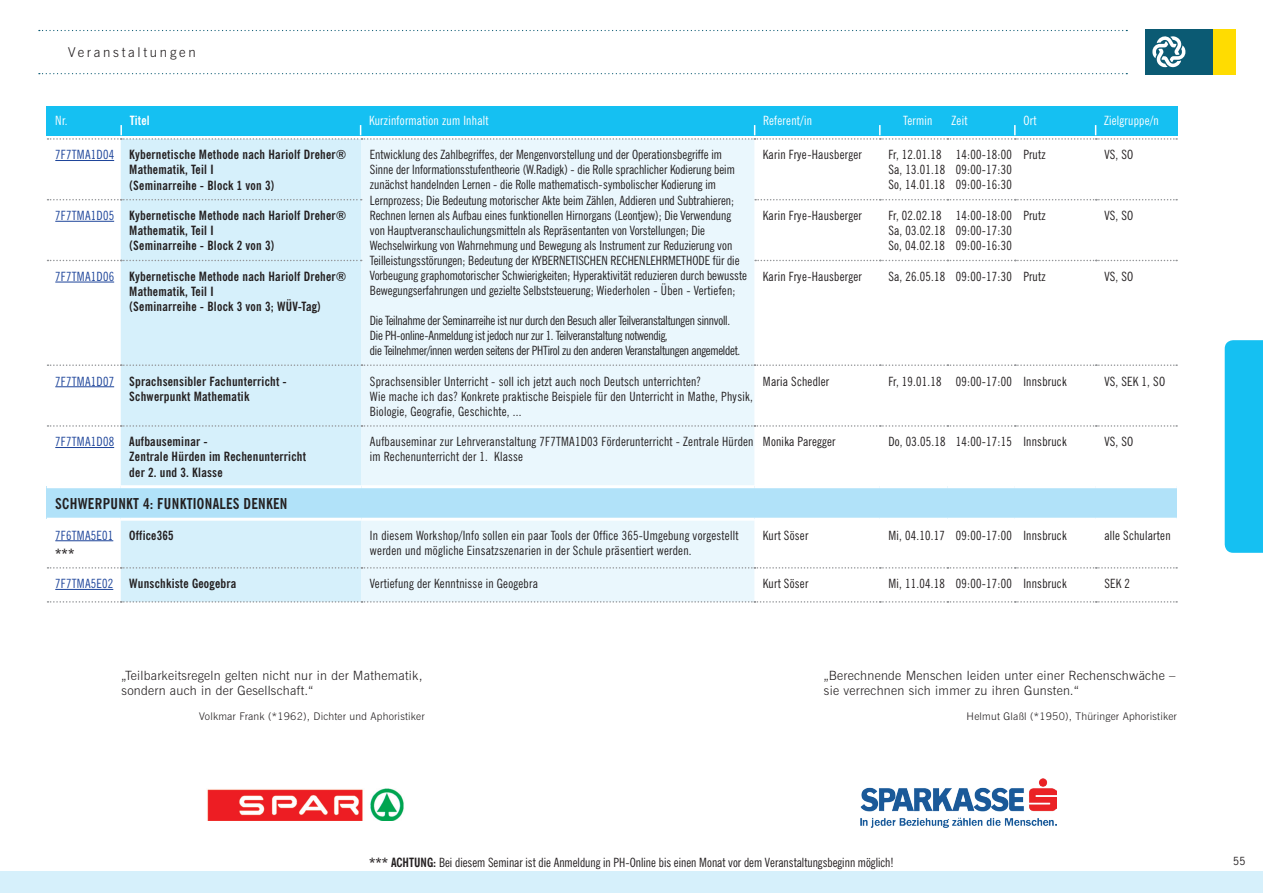
<style>
.page{position:relative;width:1263px;height:893px;background:#fff}
.page>*{position:absolute;margin:0;border:0;box-sizing:border-box;transform-origin:0 0}
.t1{font:700 condensed 15px "News Gothic BT";letter-spacing:.02em;color:#231f20}
.t2{font:300 13.5px "News Gothic BT";letter-spacing:.2em;color:#231f20}
.t3{font:condensed 12.75px/15px "News Gothic BT";color:#231f20;text-align:justify}
.t4{font:condensed 12.75px/15px "News Gothic BT";letter-spacing:.02em;color:#231f20}
.t5{font:700 condensed 12.75px/15px "News Gothic BT";letter-spacing:.02em;color:#231f20}
.t6{font:condensed 12.75px/15px "News Gothic BT";letter-spacing:-.02em;color:#231f20}
.t7{font:300 12.75px/15px "News Gothic BT";letter-spacing:.02em;color:#231f20}
.t8{font:condensed 12.75px "News Gothic BT";letter-spacing:.02em;color:#fff}
.t9{font:condensed 12.75px "News Gothic BT";letter-spacing:.02em;color:#1d449a}
.t10{font:700 condensed 12.75px "News Gothic BT";letter-spacing:.02em;color:#fff}
.t11{font:300 10.5px "News Gothic BT";letter-spacing:.02em;color:#231f20}
.t12{font:10.5px "News Gothic Std";color:#231f20}
.s1{font-weight:400;color:#1d449a}
.s2{font-weight:700}
</style>
<div class="page">
<div style="left:1145px;top:29px;width:69px;height:46px;background:#0b5a73"></div>
<svg style="left:1152px;top:36px;width:33px;height:31px"></svg>
<div style="left:1214px;top:29px;width:22px;height:46px;background:#ffdc01"></div>
<svg style="left:39px;top:30px;width:1088px;height:1px"></svg>
<svg style="left:39px;top:73px;width:1088px;height:1px"></svg>
<div style="left:0;top:872px;width:1263px;height:21px;background:#d6f0fb"></div>
<div style="left:1225px;top:340px;width:38px;height:213px;background:#15c0f2"></div>
<div style="left:47px;top:106px;width:1131px;height:30px;background:#15c0f2"></div>
<div style="left:121px;top:140px;width:240px;height:461px;background:#d6f0fb"></div>
<div style="left:361px;top:140px;width:393px;height:461px;background:#eaf7fd"></div>
<div style="left:47px;top:487px;width:1130px;height:32px;background:#b1e2f9"></div>
<svg style="left:48px;top:199px;width:314px;height:1px"></svg>
<svg style="left:755px;top:199px;width:422px;height:1px"></svg>
<svg style="left:48px;top:260px;width:314px;height:1px"></svg>
<svg style="left:755px;top:260px;width:422px;height:1px"></svg>
<svg style="left:48px;top:425px;width:1129px;height:2px"></svg>
<svg style="left:48px;top:567px;width:1129px;height:2px"></svg>
<svg style="left:48px;top:601px;width:1129px;height:2px"></svg>
<svg style="left:48px;top:125px;width:1129px;height:15px"></svg>
<svg style="left:48px;top:364px;width:1129px;height:2px"></svg>
<hr style="left:47px;top:485px;width:74px;height:3px;background:#fff">
<hr style="left:121px;top:485px;width:240px;height:3px;background:#fff">
<hr style="left:361px;top:485px;width:393px;height:3px;background:#fff">
<hr style="left:754px;top:485px;width:126px;height:3px;background:#fff">
<hr style="left:880px;top:485px;width:67px;height:3px;background:#fff">
<hr style="left:947px;top:485px;width:68px;height:3px;background:#fff">
<hr style="left:1015px;top:485px;width:81px;height:3px;background:#fff">
<hr style="left:1096px;top:485px;width:81px;height:3px;background:#fff">
<hr style="left:47px;top:518px;width:74px;height:3px;background:#fff">
<hr style="left:121px;top:518px;width:240px;height:3px;background:#fff">
<hr style="left:361px;top:518px;width:393px;height:3px;background:#fff">
<hr style="left:754px;top:518px;width:126px;height:3px;background:#fff">
<hr style="left:880px;top:518px;width:67px;height:3px;background:#fff">
<hr style="left:947px;top:518px;width:68px;height:3px;background:#fff">
<hr style="left:1015px;top:518px;width:81px;height:3px;background:#fff">
<hr style="left:1096px;top:518px;width:81px;height:3px;background:#fff">
<hr style="left:55px;top:160px;width:59px;height:1px;background:#1d449a">
<hr style="left:55px;top:221px;width:59px;height:1px;background:#1d449a">
<hr style="left:55px;top:282px;width:59px;height:1px;background:#1d449a">
<hr style="left:55px;top:386px;width:59px;height:1px;background:#1d449a">
<hr style="left:55px;top:447px;width:59px;height:1px;background:#1d449a">
<hr style="left:55px;top:540px;width:58px;height:1px;background:#1d449a">
<hr style="left:55px;top:589px;width:58px;height:1px;background:#1d449a">
<img style="left:207px;top:788px;width:197px;height:32px">
<img style="left:860px;top:779px;width:197px;height:49px">
<p class="t2" style="left:68px;top:44px;width:129px">Veranstaltungen</p>
<p class="t8" style="left:55px;top:113px;width:14px">Nr.</p>
<p class="t10" style="left:130px;top:113px;width:22px">Titel</p>
<p class="t8" style="left:369px;top:113px;width:121px">Kurzinformation zum Inhalt</p>
<p class="t8" style="left:763px;top:113px;width:50px">Referent/in</p>
<p class="t8" style="left:903px;top:113px;width:31px">Termin</p>
<p class="t8" style="left:951px;top:113px;width:17px">Zeit</p>
<p class="t8" style="left:1023px;top:113px;width:15px">Ort</p>
<p class="t8" style="left:1104px;top:113px;width:56px">Zielgruppe/n</p>
<p class="t5" style="left:129px;top:147px;width:219px;text-indent:-74px"><span class="s1">7F7TMA1D04</span> Kybernetische Methode nach Hariolf Dreher®<br>Mathematik, Teil I<br>(Seminarreihe - Block 1 von 3)</p>
<p class="t3" style="left:370px;top:147px;width:378px;text-align:left">Entwicklung des Zahlbegriffes, der Mengenvorstellung und der Operationsbegriffe im Sinne der Informationsstufentheorie (W.Radigk) - die Rolle sprachlicher Kodierung beim zunächst handelnden Lernen - die Rolle mathematisch-symbolischer Kodierung im Lernprozess; Die Bedeutung motorischer Akte beim Zählen, Addieren und Subtrahieren; Rechnen lernen als Aufbau eines funktionellen Hirnorgans (Leontjew); Die Verwendung von Hauptveranschaulichungsmitteln als Repräsentanten von Vorstellungen; Die Wechselwirkung von Wahrnehmung und Bewegung als Instrument zur Reduzierung von Teilleistungsstörungen; Bedeutung der KYBERNETISCHEN RECHENLEHRMETHODE für die Vorbeugung graphomotorischer Schwierigkeiten; Hyperaktivität reduzieren durch bewusste Bewegungserfahrungen und gezielte Selbststeuerung; Wiederholen - Üben - Vertiefen;</p>
<p class="t6" style="left:370px;top:313px;width:372px">Die Teilnahme der Seminarreihe ist nur durch den Besuch aller Teilveranstaltungen sinnvoll.<br>Die PH-online-Anmeldung ist jedoch nur zur 1. Teilveranstaltung notwendig,<br>die Teilnehmer/innen werden seitens der PHTirol zu den anderen Veranstaltungen angemeldet.</p>
<p class="t4" style="left:763px;top:147px;width:101px">Karin Frye-Hausberger</p>
<p class="t4" style="left:888px;top:147px;width:58px">Fr, 12.01.18<br>Sa, 13.01.18<br>So, 14.01.18</p>
<p class="t3" style="left:956px;top:147px;width:58px">14:00-18:00<br>09:00-17:30<br>09:00-16:30</p>
<p class="t3" style="left:1023px;top:147px;width:24px">Prutz</p>
<p class="t3" style="left:1104px;top:147px;width:30px">VS, SO</p>
<p class="t5" style="left:129px;top:208px;width:219px;text-indent:-74px"><span class="s1">7F7TMA1D05</span> Kybernetische Methode nach Hariolf Dreher®<br>Mathematik, Teil I<br>(Seminarreihe - Block 2 von 3)</p>
<p class="t4" style="left:763px;top:208px;width:101px">Karin Frye-Hausberger</p>
<p class="t4" style="left:888px;top:208px;width:58px">Fr, 02.02.18<br>Sa, 03.02.18<br>So, 04.02.18</p>
<p class="t3" style="left:956px;top:208px;width:58px">14:00-18:00<br>09:00-17:30<br>09:00-16:30</p>
<p class="t3" style="left:1023px;top:208px;width:24px">Prutz</p>
<p class="t3" style="left:1104px;top:208px;width:30px">VS, SO</p>
<p class="t5" style="left:129px;top:269px;width:219px;text-indent:-74px"><span class="s1">7F7TMA1D06</span> Kybernetische Methode nach Hariolf Dreher®<br>Mathematik, Teil I<br>(Seminarreihe - Block 3 von 3; WÜV-Tag)</p>
<p class="t4" style="left:763px;top:269px;width:101px">Karin Frye-Hausberger</p>
<p class="t4" style="left:888px;top:269px;width:159px">Sa, 26.05.18 09:00-17:30 Prutz</p>
<p class="t3" style="left:1104px;top:269px;width:30px">VS, SO</p>
<p class="t5" style="left:129px;top:373px;width:159px;text-indent:-74px"><span class="s1">7F7TMA1D07</span> Sprachsensibler Fachunterricht -<br>Schwerpunkt Mathematik</p>
<p class="t4" style="left:370px;top:373px;width:384px">Sprachsensibler Unterricht - soll ich jetzt auch noch Deutsch unterrichten?<br>Wie mache ich das? Konkrete praktische Beispiele für den Unterricht in Mathe, Physik,<br>Biologie, Geografie, Geschichte, ...</p>
<p class="t4" style="left:763px;top:373px;width:68px">Maria Schedler</p>
<p class="t4" style="left:888px;top:373px;width:180px">Fr, 19.01.18 09:00-17:00 Innsbruck</p>
<p class="t3" style="left:1104px;top:373px;width:62px">VS, SEK 1, SO</p>
<p class="t5" style="left:129px;top:434px;width:178px;text-indent:-74px"><span class="s1">7F7TMA1D08</span> Aufbauseminar -<br>Zentrale Hürden im Rechenunterricht der 2. und 3. Klasse</p>
<p class="t4" style="left:370px;top:434px;width:385px">Aufbauseminar zur Lehrveranstaltung 7F7TMA1D03 Förderunterricht - Zentrale Hürden im Rechenunterricht der 1. Klasse</p>
<p class="t4" style="left:763px;top:434px;width:74px">Monika Paregger</p>
<p class="t4" style="left:888px;top:434px;width:180px">Do, 03.05.18 14:00-17:15 Innsbruck</p>
<p class="t3" style="left:1104px;top:434px;width:30px">VS, SO</p>
<p class="t1" style="left:55px;top:494px;width:234px">SCHWERPUNKT 4: FUNKTIONALES DENKEN</p>
<p class="t9" style="left:55px;top:527px;width:60px">7F6TMA5E01</p>
<p class="t5" style="left:55px;top:545px;width:21px">***</p>
<p class="t5" style="left:129px;top:527px;width:46px">Office365</p>
<p class="t4" style="left:370px;top:527px;width:370px">In diesem Workshop/Info sollen ein paar Tools der Office 365-Umgebung vorgestellt werden und mögliche Einsatzszenarien in der Schule präsentiert werden.</p>
<p class="t4" style="left:763px;top:527px;width:47px">Kurt Söser</p>
<p class="t4" style="left:888px;top:527px;width:180px">Mi, 04.10.17 09:00-17:00 Innsbruck</p>
<p class="t4" style="left:1104px;top:527px;width:68px">alle Schularten</p>
<p class="t9" style="left:55px;top:576px;width:60px">7F7TMA5E02</p>
<p class="t5" style="left:129px;top:576px;width:109px">Wunschkiste Geogebra</p>
<p class="t4" style="left:370px;top:576px;width:169px">Vertiefung der Kenntnisse in Geogebra</p>
<p class="t4" style="left:763px;top:576px;width:47px">Kurt Söser</p>
<p class="t4" style="left:888px;top:576px;width:180px">Mi, 11.04.18 09:00-17:00 Innsbruck</p>
<p class="t3" style="left:1104px;top:576px;width:27px">SEK 2</p>
<p class="t7" style="left:122px;top:667px;width:302px">„Teilbarkeitsregeln gelten nicht nur in der Mathematik, sondern auch in der Gesellschaft.“</p>
<p class="t11" style="left:199px;top:710px;width:227px">Volkmar Frank (*1962), Dichter und Aphoristiker</p>
<p class="t7" style="left:824px;top:667px;width:353px">„Berechnende Menschen leiden unter einer Rechenschwäche – sie verrechnen sich immer zu ihren Gunsten.“</p>
<p class="t11" style="left:966px;top:710px;width:212px">Helmut Glaßl (*1950), Thüringer Aphoristiker</p>
<p class="t3" style="left:369px;top:854px;width:526px"><span class="s2">*** ACHTUNG:</span> Bei diesem Seminar ist die Anmeldung in PH-Online bis einen Monat vor dem Veranstaltungsbeginn möglich!</p>
<p class="t12" style="left:1233px;top:854px;width:14px">55</p>
</div>
